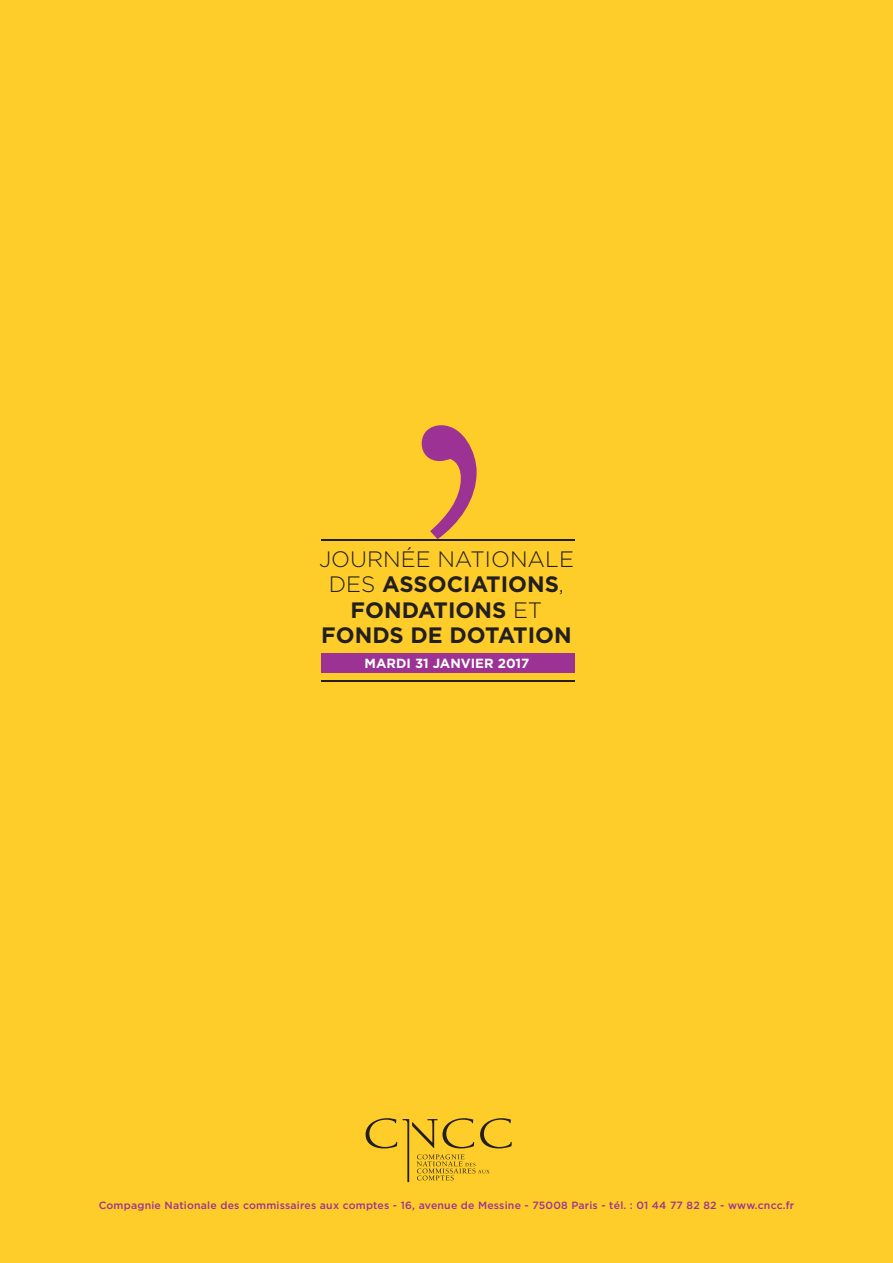
<style>
.page{position:relative;width:893px;height:1263px;background:#fecd29}
.page>*{position:absolute;margin:0;border:0;box-sizing:border-box;transform-origin:0 0}
.t1{font:700 22.2px/25.5px "Gotham";color:#231f20;text-align:center}
.t2{font:700 13.2px "Gotham";color:#fff}
.t3{font:500 10.5px "Gotham";letter-spacing:.02em;color:#9c3293}
.s1{font-weight:300}
</style>
<div class="page">
<svg style="left:366px;top:1118px;width:31px;height:30px"></svg>
<svg style="left:403px;top:1118px;width:109px;height:64px"></svg>
<svg style="left:422px;top:425px;width:55px;height:114px"></svg>
<hr style="left:321px;top:539px;width:253px;height:2px;background:#231f20">
<div style="left:321px;top:653px;width:253px;height:20px;background:#9c3293"></div>
<hr style="left:321px;top:680px;width:253px;height:2px;background:#231f20">
<h1 class="t1" style="left:319px;top:546px;width:256px"><span class="s1">JOURNÉE NATIONALE<br>DES</span> ASSOCIATIONS<span class="s1">,<br></span>FONDATIONS <span class="s1">ET<br></span>FONDS DE DOTATION</h1>
<p class="t2" style="left:365px;top:656px;width:166px">MARDI 31 JANVIER 2017</p>
<p class="t3" style="left:99px;top:1199px;width:697px">Compagnie Nationale des commissaires aux comptes - 16, avenue de Messine - 75008 Paris - tél. : 01 44 77 82 82 - www.cncc.fr</p>
</div>
